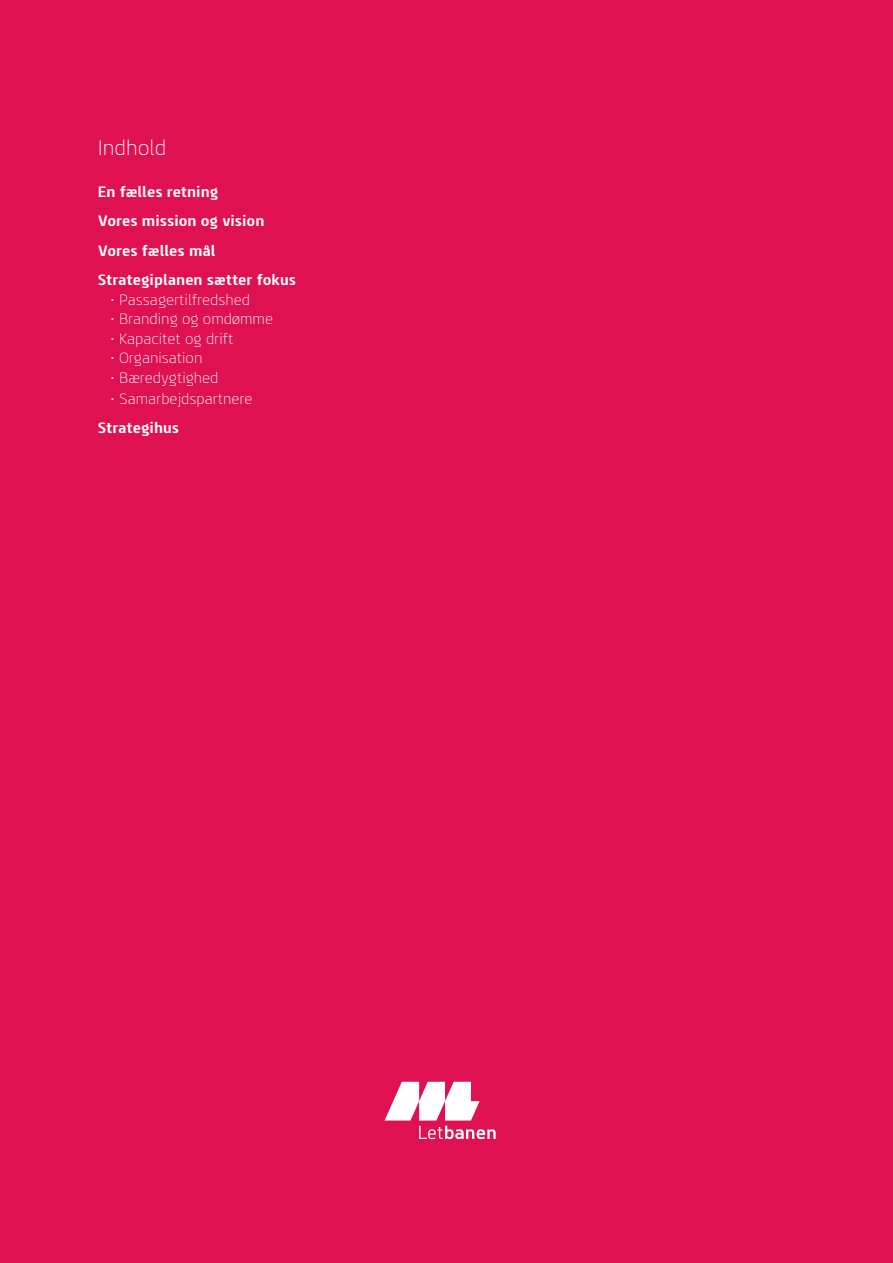
<style>
.page{position:relative;width:893px;height:1263px;background:#e01150}
.page>*{position:absolute;margin:0;border:0;box-sizing:border-box;transform-origin:0 0}
.t1{font:300 21px "Interlines";color:#fff}
.t2{font:300 15px "Interlines";color:#fff}
.t3{font:700 15px/29.5px "Interlines";color:#fff}
</style>
<div class="page">
<svg style="left:385px;top:1082px;width:111px;height:57px"></svg>
<h1 class="t1" style="left:98px;top:139px;width:70px">Indhold</h1>
<p class="t3" style="left:98px;top:178px;width:200px">En fælles retning<br>Vores mission og vision<br>Vores fælles mål<br>Strategiplanen sætter fokus</p>
<p class="t2" style="left:111px;top:293px;width:141px">• Passagertilfredshed</p>
<p class="t2" style="left:111px;top:313px;width:164px">• Branding og omdømme</p>
<p class="t2" style="left:111px;top:332px;width:124px">• Kapacitet og drift</p>
<p class="t2" style="left:111px;top:352px;width:93px">• Organisation</p>
<p class="t2" style="left:111px;top:371px;width:109px">• Bæredygtighed</p>
<p class="t2" style="left:111px;top:392px;width:144px">• Samarbejdspartnere</p>
<p class="t3" style="left:98px;top:414px;width:83px">Strategihus</p>
</div>
